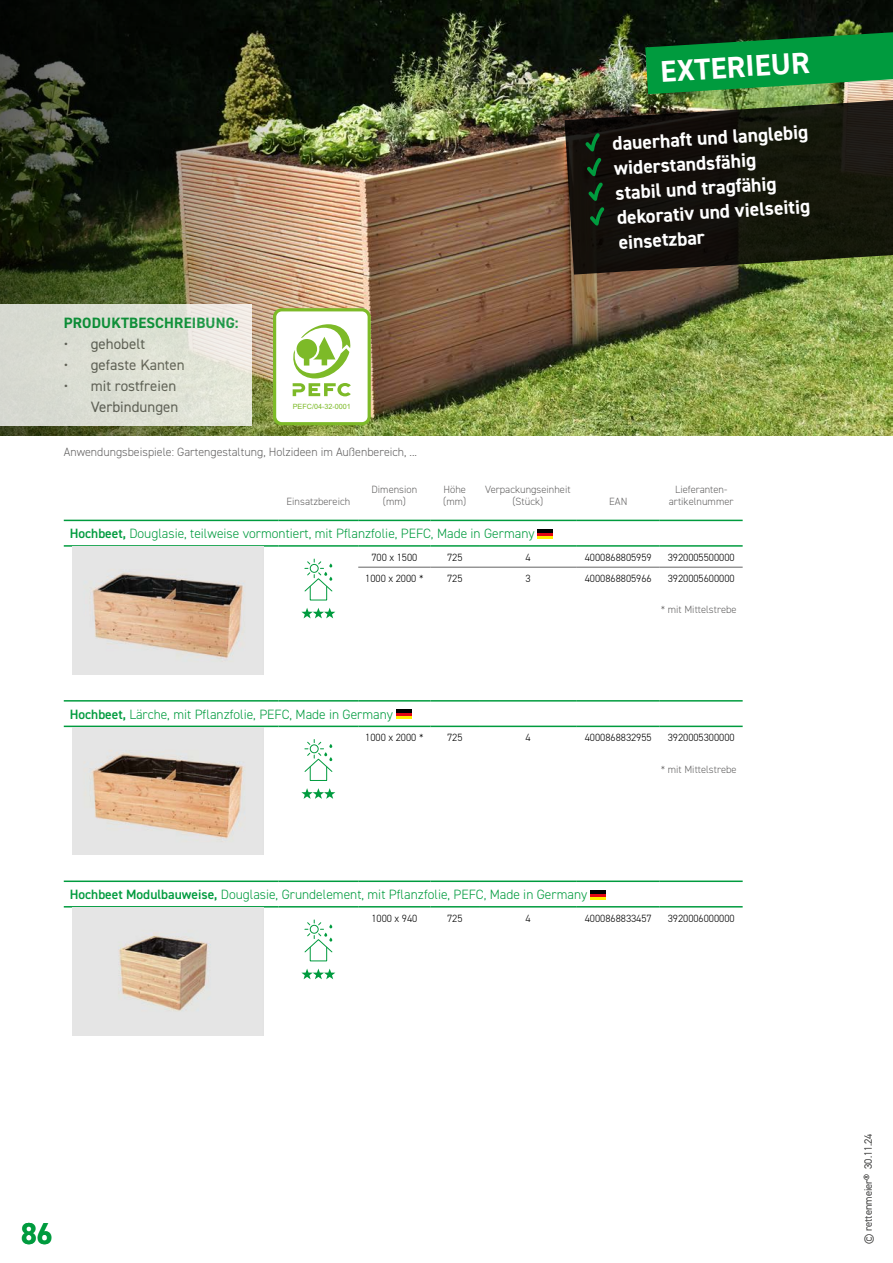
<style>
.page{position:relative;width:893px;height:1263px;background:#fff}
.page>*{position:absolute;margin:0;border:0;box-sizing:border-box;transform-origin:0 0}
.t1{font:700 30.3px "DIN2014";color:#009b3e;scale:.96 1}
.t2{font:700 30px "DIN2014";color:#fff}
.t3{font:700 19.65px/24.9px "DIN2014";color:#fff}
.t4{font:15px/21px "DIN2014";color:#646363;text-align:right}
.t5{font:700 15px "DIN2014";letter-spacing:.01em;color:#009b3e}
.t6{font:300 13.5px "DIN2014";color:#009b3e}
.t7{font:300 12px "DIN2014";color:#646363}
.t8{font:300 10.5px "DIN2014";color:#000}
.t9{font:300 10.5px/12.6px "DIN2014";color:#646363;text-align:center}
.t10{font:300 10.5px "DIN2014";color:#575756}
.t11{font:7.2px "Arial";color:#7dba28}
.s1{font-weight:600}
</style>
<div class="page">
<hr style="left:64px;top:520px;width:215px;height:1px;background:#009b3e">
<hr style="left:279px;top:520px;width:79px;height:1px;background:#009b3e">
<hr style="left:358px;top:520px;width:73px;height:1px;background:#009b3e">
<hr style="left:431px;top:520px;width:48px;height:1px;background:#009b3e">
<hr style="left:479px;top:520px;width:98px;height:1px;background:#009b3e">
<hr style="left:577px;top:520px;width:83px;height:1px;background:#009b3e">
<hr style="left:660px;top:520px;width:83px;height:1px;background:#009b3e">
<hr style="left:64px;top:545px;width:215px;height:2px;background:#009b3e">
<hr style="left:279px;top:545px;width:79px;height:2px;background:#009b3e">
<hr style="left:358px;top:545px;width:73px;height:2px;background:#009b3e">
<hr style="left:431px;top:545px;width:48px;height:2px;background:#009b3e">
<hr style="left:479px;top:545px;width:98px;height:2px;background:#009b3e">
<hr style="left:577px;top:545px;width:83px;height:2px;background:#009b3e">
<hr style="left:660px;top:545px;width:83px;height:2px;background:#009b3e">
<hr style="left:358px;top:567px;width:73px;height:1px;background:#646363">
<hr style="left:431px;top:567px;width:48px;height:1px;background:#646363">
<hr style="left:479px;top:567px;width:98px;height:1px;background:#646363">
<hr style="left:577px;top:567px;width:83px;height:1px;background:#646363">
<hr style="left:660px;top:567px;width:83px;height:1px;background:#646363">
<hr style="left:538px;top:535px;width:15px;height:3px;background:#ffed00">
<hr style="left:538px;top:532px;width:15px;height:3px;background:#e30613">
<hr style="left:538px;top:529px;width:15px;height:3px;background:#000">
<img style="left:72px;top:547px;width:192px;height:127px">
<div style="left:310px;top:586px;width:17px;height:14px;border:1px solid #009b3e"></div>
<svg style="left:304px;top:559px;width:29px;height:33px"></svg>
<svg style="left:301px;top:608px;width:34px;height:10px"></svg>
<hr style="left:279px;top:726px;width:79px;height:1px;background:#009b3e">
<hr style="left:358px;top:726px;width:73px;height:1px;background:#009b3e">
<hr style="left:431px;top:726px;width:48px;height:1px;background:#009b3e">
<hr style="left:479px;top:726px;width:98px;height:1px;background:#009b3e">
<hr style="left:577px;top:726px;width:83px;height:1px;background:#009b3e">
<hr style="left:660px;top:726px;width:83px;height:1px;background:#009b3e">
<hr style="left:64px;top:700px;width:215px;height:2px;background:#009b3e">
<hr style="left:279px;top:700px;width:79px;height:2px;background:#009b3e">
<hr style="left:358px;top:700px;width:73px;height:2px;background:#009b3e">
<hr style="left:431px;top:700px;width:48px;height:2px;background:#009b3e">
<hr style="left:479px;top:700px;width:98px;height:2px;background:#009b3e">
<hr style="left:577px;top:700px;width:83px;height:2px;background:#009b3e">
<hr style="left:660px;top:700px;width:83px;height:2px;background:#009b3e">
<hr style="left:64px;top:726px;width:215px;height:1px;background:#009b3e">
<hr style="left:396px;top:716px;width:16px;height:3px;background:#ffed00">
<hr style="left:396px;top:713px;width:16px;height:3px;background:#e30613">
<hr style="left:396px;top:710px;width:16px;height:3px;background:#000">
<img style="left:72px;top:727px;width:192px;height:128px">
<div style="left:310px;top:766px;width:17px;height:15px;border:1px solid #009b3e"></div>
<svg style="left:304px;top:739px;width:29px;height:33px"></svg>
<svg style="left:301px;top:788px;width:34px;height:11px"></svg>
<hr style="left:279px;top:906px;width:79px;height:1px;background:#009b3e">
<hr style="left:358px;top:906px;width:73px;height:1px;background:#009b3e">
<hr style="left:431px;top:906px;width:48px;height:1px;background:#009b3e">
<hr style="left:479px;top:906px;width:98px;height:1px;background:#009b3e">
<hr style="left:577px;top:906px;width:83px;height:1px;background:#009b3e">
<hr style="left:660px;top:906px;width:83px;height:1px;background:#009b3e">
<hr style="left:64px;top:880px;width:215px;height:2px;background:#009b3e">
<hr style="left:279px;top:880px;width:79px;height:2px;background:#009b3e">
<hr style="left:358px;top:880px;width:73px;height:2px;background:#009b3e">
<hr style="left:431px;top:880px;width:48px;height:2px;background:#009b3e">
<hr style="left:479px;top:880px;width:98px;height:2px;background:#009b3e">
<hr style="left:577px;top:880px;width:83px;height:2px;background:#009b3e">
<hr style="left:660px;top:880px;width:83px;height:2px;background:#009b3e">
<hr style="left:64px;top:906px;width:215px;height:1px;background:#009b3e">
<hr style="left:591px;top:896px;width:15px;height:3px;background:#ffed00">
<hr style="left:591px;top:893px;width:15px;height:3px;background:#e30613">
<hr style="left:591px;top:890px;width:15px;height:3px;background:#000">
<img style="left:72px;top:907px;width:192px;height:128px">
<div style="left:310px;top:947px;width:17px;height:14px;border:1px solid #009b3e"></div>
<svg style="left:304px;top:920px;width:29px;height:33px"></svg>
<svg style="left:301px;top:968px;width:34px;height:11px"></svg>
<img style="left:376px;top:0;width:517px;height:436px">
<img style="left:0;top:0;width:376px;height:436px">
<svg style="left:564px;top:92px;width:329px;height:183px;background:#242515"></svg>
<svg style="left:585px;top:133px;width:15px;height:19px"></svg>
<svg style="left:587px;top:158px;width:14px;height:18px"></svg>
<svg style="left:590px;top:207px;width:14px;height:19px"></svg>
<svg style="left:588px;top:183px;width:15px;height:18px"></svg>
<svg style="left:645px;top:32px;width:248px;height:62px;background:#158c3d"></svg>
<div style="left:0;top:304px;width:252px;height:121px;background:linear-gradient(to right,#d3d7cd,#e9e9dd)"></div>
<div style="left:275px;top:310px;width:94px;height:114px;background:#fff;border-radius:7px"></div>
<div style="left:273px;top:308px;width:98px;height:117px;border:3px solid #7dba28;border-radius:7px"></div>
<svg style="left:292px;top:324px;width:59px;height:72px"></svg>
<h2 class="t2" style="left:659px;top:52px;width:151px;rotate:-4deg">EXTERIEUR</h2>
<p class="t5" style="left:64px;top:313px;width:176px">PRODUKTBESCHREIBUNG:</p>
<p class="t4" style="left:64px;top:333px;width:83px">• gehobelt</p>
<p class="t4" style="left:64px;top:354px;width:123px">• gefaste Kanten</p>
<p class="t4" style="left:64px;top:375px;width:116px">• mit rostfreien<br>Verbindungen</p>
<p class="t11" style="left:293px;top:401px;width:60px">PEFC/04-32-0001</p>
<p class="t7" style="left:64px;top:444px;width:355px">Anwendungsbeispiele: Gartengestaltung, Holzideen im Außenbereich, ...</p>
<p class="t9" style="left:287px;top:495px;width:65px">Einsatzbereich</p>
<p class="t9" style="left:372px;top:483px;width:47px">Dimension (mm)</p>
<p class="t9" style="left:443px;top:483px;width:25px;text-align:left">Höhe (mm)</p>
<p class="t9" style="left:485px;top:483px;width:87px">Verpackungseinheit (Stück)</p>
<h3 class="t3" style="left:612px;top:130px;width:198px;rotate:-3deg">dauerhaft und langlebig widerstandsfähig<br>stabil und tragfähig dekorativ und vielseitig einsetzbar</h3>
<p class="t9" style="left:609px;top:495px;width:20px">EAN</p>
<p class="t9" style="left:669px;top:483px;width:66px">Lieferanten&shy;artikelnummer</p>
<p class="t6" style="left:70px;top:525px;width:466px"><span class="s1">Hochbeet,</span> Douglasie, teilweise vormontiert, mit Pflanzfolie, PEFC, Made in Germany</p>
<p class="t8" style="left:371px;top:551px;width:48px">700 x 1500</p>
<p class="t8" style="left:447px;top:551px;width:17px">725</p>
<p class="t8" style="left:525px;top:551px;width:7px">4</p>
<p class="t8" style="left:585px;top:551px;width:68px">4000868805959</p>
<p class="t8" style="left:668px;top:551px;width:68px">3920005500000</p>
<p class="t8" style="left:365px;top:572px;width:60px">1000 x 2000 *</p>
<p class="t8" style="left:447px;top:572px;width:17px">725</p>
<p class="t8" style="left:525px;top:572px;width:7px">3</p>
<p class="t8" style="left:585px;top:572px;width:68px">4000868805966</p>
<p class="t8" style="left:668px;top:572px;width:68px">3920005600000</p>
<p class="t9" style="left:661px;top:604px;width:77px">* mit Mittelstrebe</p>
<p class="t6" style="left:70px;top:706px;width:325px"><span class="s1">Hochbeet,</span> Lärche, mit Pflanzfolie, PEFC, Made in Germany</p>
<p class="t8" style="left:365px;top:731px;width:60px">1000 x 2000 *</p>
<p class="t8" style="left:447px;top:731px;width:17px">725</p>
<p class="t8" style="left:525px;top:731px;width:7px">4</p>
<p class="t8" style="left:585px;top:731px;width:68px">4000868832955</p>
<p class="t8" style="left:668px;top:731px;width:68px">3920005300000</p>
<p class="t9" style="left:661px;top:763px;width:77px">* mit Mittelstrebe</p>
<p class="t6" style="left:70px;top:886px;width:519px"><span class="s1">Hochbeet Modulbauweise,</span> Douglasie, Grundelement, mit Pflanzfolie, PEFC, Made in Germany</p>
<p class="t8" style="left:371px;top:911px;width:48px">1000 x 940</p>
<p class="t8" style="left:447px;top:912px;width:17px">725</p>
<p class="t8" style="left:525px;top:912px;width:7px">4</p>
<p class="t8" style="left:585px;top:912px;width:68px">4000868833457</p>
<p class="t8" style="left:668px;top:912px;width:68px">3920006000000</p>
<h1 class="t1" style="left:21px;top:1213px;width:34px">86</h1>
<p class="t10" style="left:862px;top:1244px;width:112px;rotate:-90deg">© rettenmeier® 30.11.24</p>
</div>
